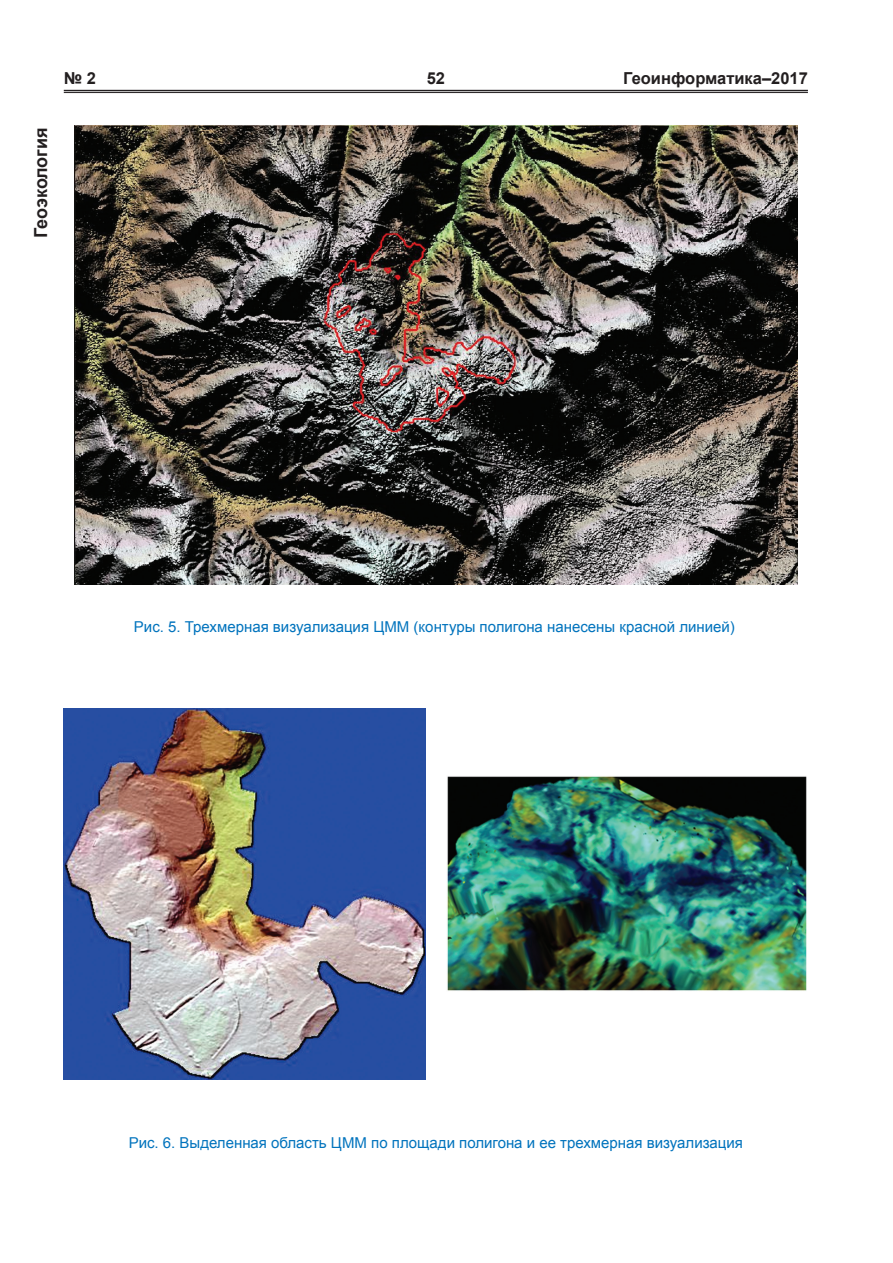
<style>
.page{position:relative;width:893px;height:1263px;background:#fff}
.page>*{position:absolute;margin:0;border:0;box-sizing:border-box;transform-origin:0 0}
.t1{font:700 18px "Arial";letter-spacing:-.005em;color:#231f20}
.t2{font:700 16.5px "Arial";color:#231f20}
.t3{font:15px "Arial";color:#0073bd}
</style>
<div class="page">
<hr style="left:64px;top:90px;width:744px;height:1px;background:#231f20">
<hr style="left:64px;top:92px;width:744px;height:1px;background:#231f20">
<img style="left:74px;top:125px;width:723px;height:459px">
<img style="left:64px;top:709px;width:361px;height:370px">
<img style="left:447px;top:776px;width:360px;height:215px">
<p class="t1" style="left:29px;top:238px;width:112px;rotate:-90deg">Геоэкология</p>
<p class="t2" style="left:64px;top:68px;width:34px">№ 2</p>
<p class="t2" style="left:427px;top:68px;width:20px">52</p>
<p class="t2" style="left:623px;top:68px;width:186px">Геоинформатика–2017</p>
<p class="t3" style="left:134px;top:617px;width:602px">Рис. 5. Трехмерная визуализация ЦММ (контуры полигона нанесены красной линией)</p>
<p class="t3" style="left:129px;top:1133px;width:616px">Рис. 6. Выделенная область ЦММ по площади полигона и ее трехмерная визуализация</p>
</div>
